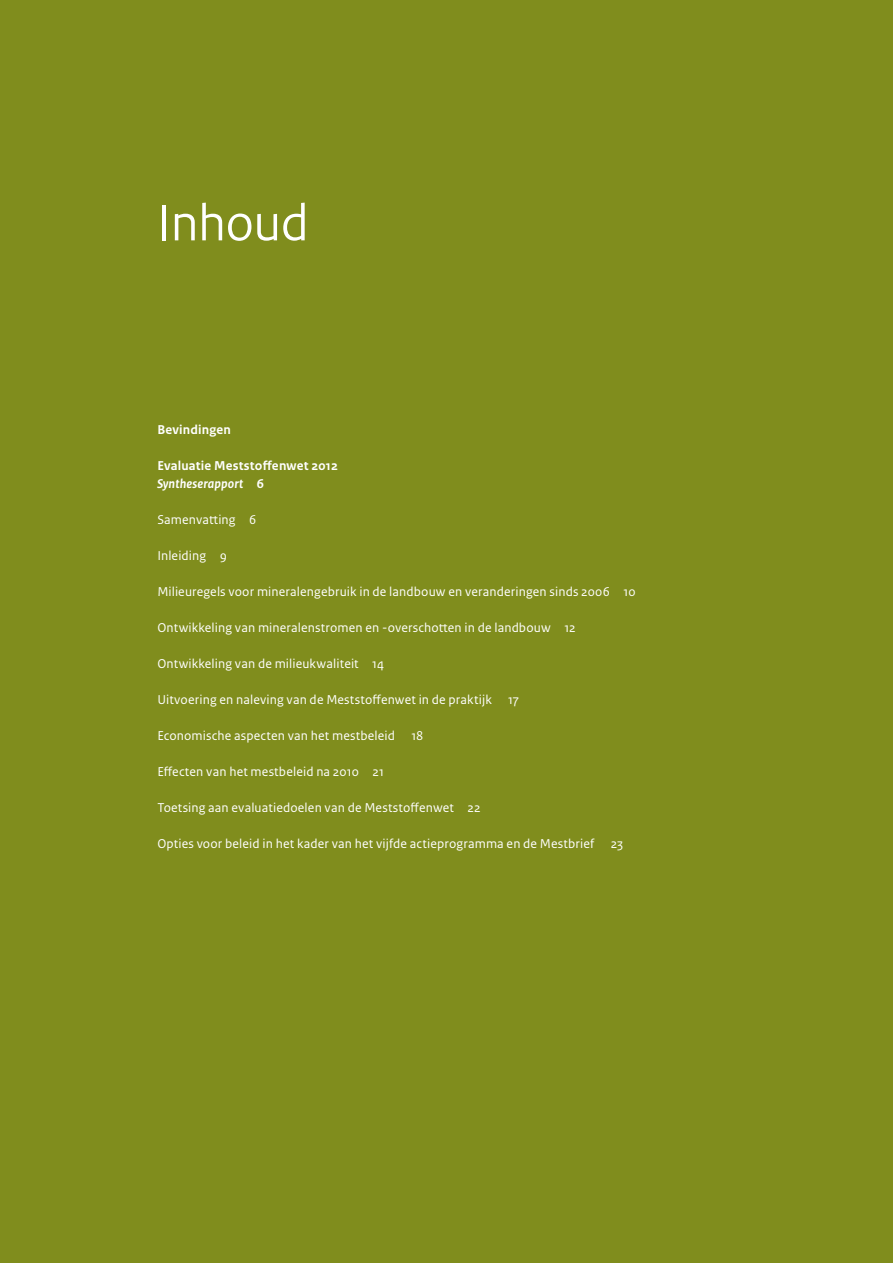
<style>
.page{position:relative;width:893px;height:1263px;background:#808d1d}
.page>*{position:absolute;margin:0;border:0;box-sizing:border-box;transform-origin:0 0}
.H0_TOC{font:54px "Rijksoverheid Sans Heading";color:#fff}
.H2_TOC{font:13.5px "Rijksoverheid Sans Text";letter-spacing:.01em;color:#fff}
.H1_TOC{font:700 13.5px/18px "Rijksoverheid Sans Text";letter-spacing:.015em;color:#fff}
.s1{font-style:italic}
</style>
<div class="page">
<p class="H0_TOC" style="left:157px;top:192px;width:153px">Inhoud</p>
<p class="H1_TOC" style="left:157px;top:421px;width:75px">Bevindingen</p>
<p class="H1_TOC" style="left:157px;top:457px;width:182px">Evaluatie Meststoffenwet 2012<br><span class="s1">Syntheserapport</span> 6</p>
<p class="H2_TOC" style="left:157px;top:512px;width:100px">Samenvatting 6</p>
<p class="H2_TOC" style="left:157px;top:548px;width:71px">Inleiding 9</p>
<p class="H2_TOC" style="left:157px;top:584px;width:480px">Milieuregels voor mineralengebruik in de landbouw en veranderingen sinds 2006 10</p>
<p class="H2_TOC" style="left:157px;top:620px;width:420px">Ontwikkeling van mineralenstromen en -overschotten in de landbouw 12</p>
<p class="H2_TOC" style="left:157px;top:656px;width:228px">Ontwikkeling van de milieukwaliteit 14</p>
<p class="H2_TOC" style="left:157px;top:692px;width:363px">Uitvoering en naleving van de Meststoffenwet in de praktijk 17</p>
<p class="H2_TOC" style="left:157px;top:728px;width:268px">Economische aspecten van het mestbeleid 18</p>
<p class="H2_TOC" style="left:157px;top:764px;width:228px">Effecten van het mestbeleid na 2010 21</p>
<p class="H2_TOC" style="left:157px;top:800px;width:325px">Toetsing aan evaluatiedoelen van de Meststoffenwet 22</p>
<p class="H2_TOC" style="left:157px;top:836px;width:467px">Opties voor beleid in het kader van het vijfde actieprogramma en de Mestbrief 23</p>
</div>
